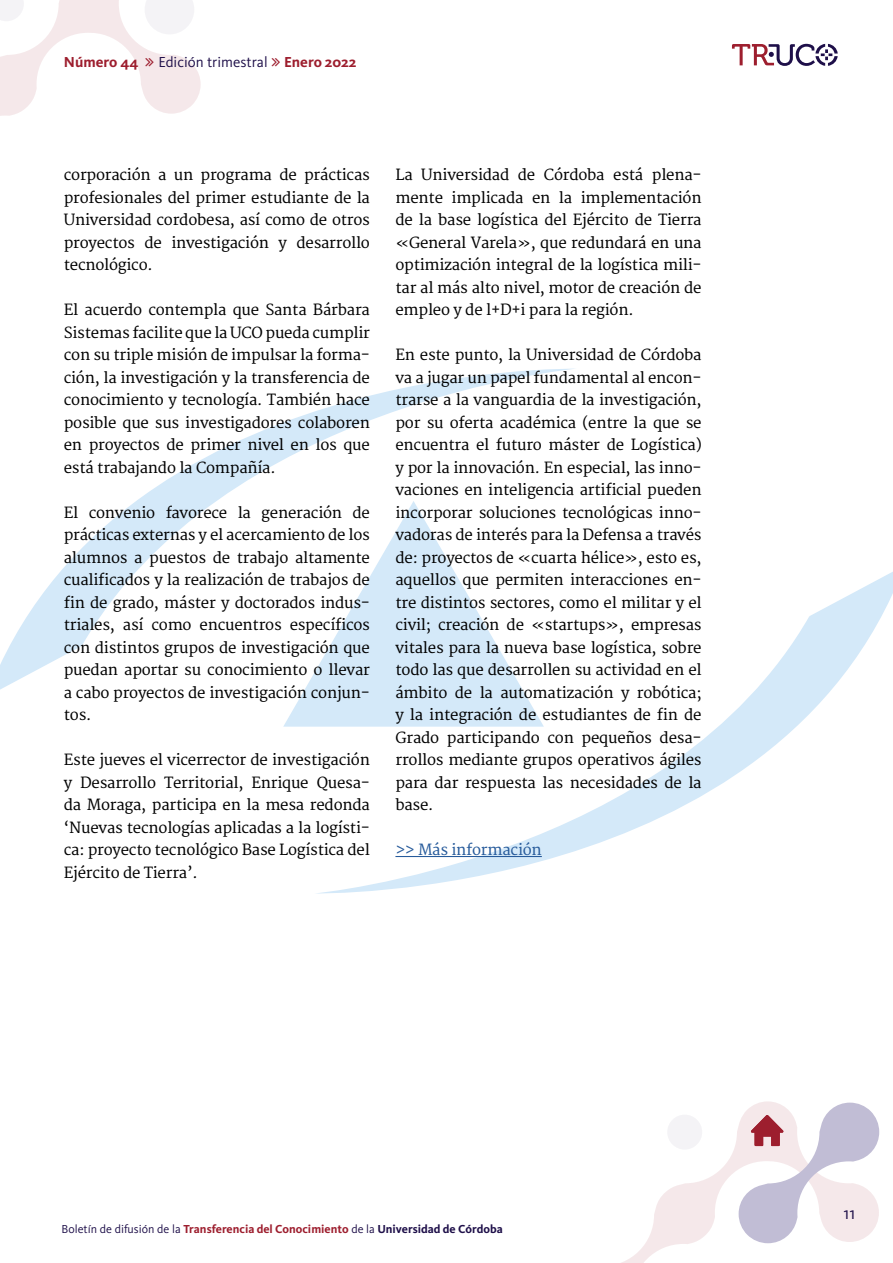
<style>
.page{position:relative;width:893px;height:1263px;background:#fff}
.page>*{position:absolute;margin:0;border:0;box-sizing:border-box;transform-origin:0 0}
.t1{font:18px "Kievit OT";color:#1e0f49}
.t2{font:15px/22.5px "Merriweather";letter-spacing:-.015em;color:#000;text-align:justify}
.t3{font:15px "Kievit OT";color:#1e0f49}
.t4{font:15px "Merriweather";letter-spacing:-.015em;color:#275b9b}
.t5{font:700 15px "Kievit OT";color:#9d1e2e}
.t6{font:700 12px "Kievit OT";color:#9d1e2e}
.s1{font-weight:700;color:#9d1e2e}
.s2{font-weight:400;color:#1e0f49}
.s3{color:#1e0f49}
</style>
<div class="page">
<svg style="left:0;top:368px;width:575px;height:322px"></svg>
<svg style="left:316px;top:565px;width:577px;height:329px"></svg>
<svg style="left:283px;top:501px;width:261px;height:226px"></svg>
<svg style="left:621px;top:1101px;width:150px;height:162px"></svg>
<svg style="left:732px;top:44px;width:106px;height:22px"></svg>
<hr style="left:395px;top:856px;width:147px;height:1px;background:#275b9b">
<svg style="left:739px;top:1102px;width:140px;height:141px"></svg>
<svg style="left:0;top:0;width:201px;height:116px"></svg>
<p class="t5" style="left:64px;top:53px;width:76px">Número 44</p>
<p class="t3" style="left:158px;top:53px;width:200px">Edición trimestral <span class="s1">Enero 2022</span></p>
<p class="t2" style="left:64px;top:164px;width:308px">corporación a un programa de prácticas profesionales del primer estudiante de la Universidad cordobesa, así como de otros proyectos de investigación y desarrollo tecnológico.</p>
<p class="t2" style="left:64px;top:299px;width:308px">El acuerdo contempla que Santa Bárbara Sistemas facilite que la UCO pueda cumplir con su triple misión de impulsar la forma&shy;ción, la investigación y la transferencia de conocimiento y tecnología. También hace posible que sus investigadores colaboren en proyectos de primer nivel en los que está trabajando la Compañía.</p>
<p class="t2" style="left:64px;top:502px;width:308px">El convenio favorece la generación de prácticas externas y el acercamiento de los alumnos a puestos de trabajo altamente cualificados y la realización de trabajos de fin de grado, máster y doctorados indus&shy;triales, así como encuentros específicos con distintos grupos de investigación que puedan aportar su conocimiento o llevar a cabo proyectos de investigación conjun&shy;tos.</p>
<p class="t2" style="left:64px;top:749px;width:308px">Este jueves el vicerrector de investigación y Desarrollo Territorial, Enrique Quesa&shy;da Moraga, participa en la mesa redonda ‘Nuevas tecnologías aplicadas a la logísti&shy;ca: proyecto tecnológico Base Logística del Ejército de Tierra’.</p>
<p class="t2" style="left:395px;top:164px;width:308px">La Universidad de Córdoba está plena&shy;mente implicada en la implementación de la base logística del Ejército de Tierra «General Varela», que redundará en una optimización integral de la logística mili&shy;tar al más alto nivel, motor de creación de empleo y de l+D+i para la región.</p>
<p class="t2" style="left:395px;top:344px;width:308px">En este punto, la Universidad de Córdoba va a jugar un papel fundamental al encon&shy;trarse a la vanguardia de la investigación, por su oferta académica (entre la que se encuentra el futuro máster de Logística) y por la innovación. En especial, las inno&shy;vaciones en inteligencia artificial pueden incorporar soluciones tecnológicas inno&shy;vadoras de interés para la Defensa a través de: proyectos de «cuarta hélice», esto es, aquellos que permiten interacciones en&shy;tre distintos sectores, como el militar y el civil; creación de «startups», empresas vitales para la nueva base logística, sobre todo las que desarrollen su actividad en el ámbito de la automatización y robótica; y la integración de estudiantes de fin de Grado participando con pequeños desa&shy;rrollos mediante grupos operativos ágiles para dar respuesta las necesidades de la base.</p>
<p class="t4" style="left:395px;top:841px;width:148px">&gt;&gt; Más información</p>
<p class="t6" style="left:62px;top:1222px;width:443px"><span class="s2">Boletín de difusión de la</span> Transferencia del Conocimiento <span class="s2">de la</span> <span class="s3">Universidad de Córdoba</span></p>
<p class="t1" style="left:844px;top:1202px;width:13px">11</p>
</div>
